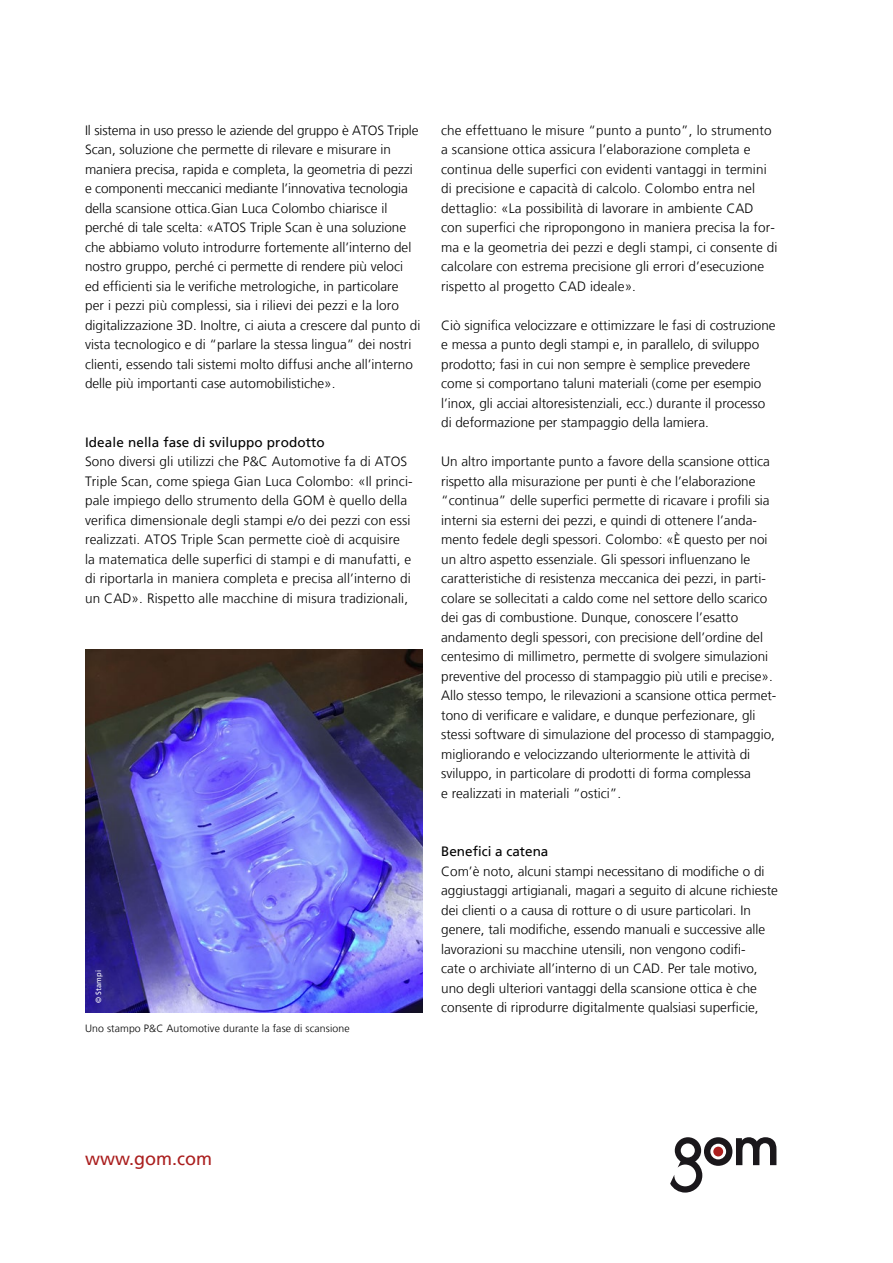
<style>
.page{position:relative;width:893px;height:1263px;background:#fff}
.page>*{position:absolute;margin:0;border:0;box-sizing:border-box;transform-origin:0 0}
.t1{font:18px "Frutiger";color:#aa1e1e}
.t2{font:300 13.5px/19.5px "Frutiger LT";color:#000}
.t3{font:13.5px "Frutiger LT";letter-spacing:.01em;color:#000}
.t4{font:300 10.5px "Frutiger LT";letter-spacing:.01em;color:#000}
.t5{font:7.5px "Frutiger";letter-spacing:.01em;color:#fff}
</style>
<div class="page">
<svg style="left:670px;top:1137px;width:106px;height:55px"></svg>
<img style="left:85px;top:649px;width:337px;height:363px">
<p class="t2" style="left:85px;top:120px;width:337px">Il sistema in uso presso le aziende del gruppo è ATOS Triple Scan, soluzione che permette di rilevare e misurare in maniera precisa, rapida e completa, la geometria di pezzi e componenti meccanici mediante l’innovativa tecnologia della scansione ottica.Gian Luca Colombo chiarisce il perché di tale scelta: «ATOS Triple Scan è una soluzione che abbiamo voluto introdurre fortemente all’interno del nostro gruppo, perché ci permette di rendere più veloci ed efficienti sia le verifiche metrologiche, in particolare per i pezzi più complessi, sia i rilievi dei pezzi e la loro digitalizzazione 3D. Inoltre, ci aiuta a crescere dal punto di vista tecnologico e di “parlare la stessa lingua” dei nostri clienti, essendo tali sistemi molto diffusi anche all’interno delle più importanti case automobilistiche».</p>
<p class="t3" style="left:85px;top:434px;width:241px">Ideale nella fase di sviluppo prodotto</p>
<p class="t2" style="left:85px;top:452px;width:329px">Sono diversi gli utilizzi che P&amp;C Automotive fa di ATOS Triple Scan, come spiega Gian Luca Colombo: «Il princi&shy;pale impiego dello strumento della GOM è quello della verifica dimensionale degli stampi e/o dei pezzi con essi realizzati. ATOS Triple Scan permette cioè di acquisire la matematica delle superfici di stampi e di manufatti, e di riportarla in maniera completa e precisa all’interno di un CAD». Rispetto alle macchine di misura tradizionali,</p>
<p class="t5" style="left:94px;top:1003px;width:34px;rotate:-90deg">© Stampi</p>
<p class="t4" style="left:85px;top:1022px;width:266px">Uno stampo P&amp;C Automotive durante la fase di scansione</p>
<p class="t2" style="left:441px;top:120px;width:338px">che effettuano le misure “punto a punto”, lo strumento a scansione ottica assicura l’elaborazione completa e continua delle superfici con evidenti vantaggi in termini di precisione e capacità di calcolo. Colombo entra nel dettaglio: «La possibilità di lavorare in ambiente CAD con superfici che ripropongono in maniera precisa la for&shy;ma e la geometria dei pezzi e degli stampi, ci consente di calcolare con estrema precisione gli errori d’esecuzione rispetto al progetto CAD ideale».</p>
<p class="t2" style="left:441px;top:315px;width:336px">Ciò significa velocizzare e ottimizzare le fasi di costruzione e messa a punto degli stampi e, in parallelo, di sviluppo prodotto; fasi in cui non sempre è semplice prevedere come si comportano taluni materiali (come per esempio l’inox, gli acciai altoresistenziali, ecc.) durante il processo di deformazione per stampaggio della lamiera.</p>
<p class="t2" style="left:441px;top:452px;width:337px">Un altro importante punto a favore della scansione ottica rispetto alla misurazione per punti è che l’elaborazione “continua” delle superfici permette di ricavare i profili sia interni sia esterni dei pezzi, e quindi di ottenere l’anda&shy;mento fedele degli spessori. Colombo: «È questo per noi un altro aspetto essenziale. Gli spessori influenzano le caratteristiche di resistenza meccanica dei pezzi, in parti&shy;colare se sollecitati a caldo come nel settore dello scarico dei gas di combustione. Dunque, conoscere l’esatto andamento degli spessori, con precisione dell’ordine del centesimo di millimetro, permette di svolgere simulazioni preventive del processo di stampaggio più utili e precise».<br>Allo stesso tempo, le rilevazioni a scansione ottica permet&shy;tono di verificare e validare, e dunque perfezionare, gli stessi software di simulazione del processo di stampaggio, migliorando e velocizzando ulteriormente le attività di sviluppo, in particolare di prodotti di forma complessa<br>e realizzati in materiali “ostici”.</p>
<p class="t3" style="left:441px;top:843px;width:109px">Benefici a catena</p>
<p class="t2" style="left:441px;top:861px;width:338px">Com’è noto, alcuni stampi necessitano di modifiche o di aggiustaggi artigianali, magari a seguito di alcune richieste dei clienti o a causa di rotture o di usure particolari. In genere, tali modifiche, essendo manuali e successive alle lavorazioni su macchine utensili, non vengono codifi-<br>cate o archiviate all’interno di un CAD. Per tale motivo, uno degli ulteriori vantaggi della scansione ottica è che consente di riprodurre digitalmente qualsiasi superficie,</p>
<h1 class="t1" style="left:85px;top:1148px;width:128px">www.gom.com</h1>
</div>
